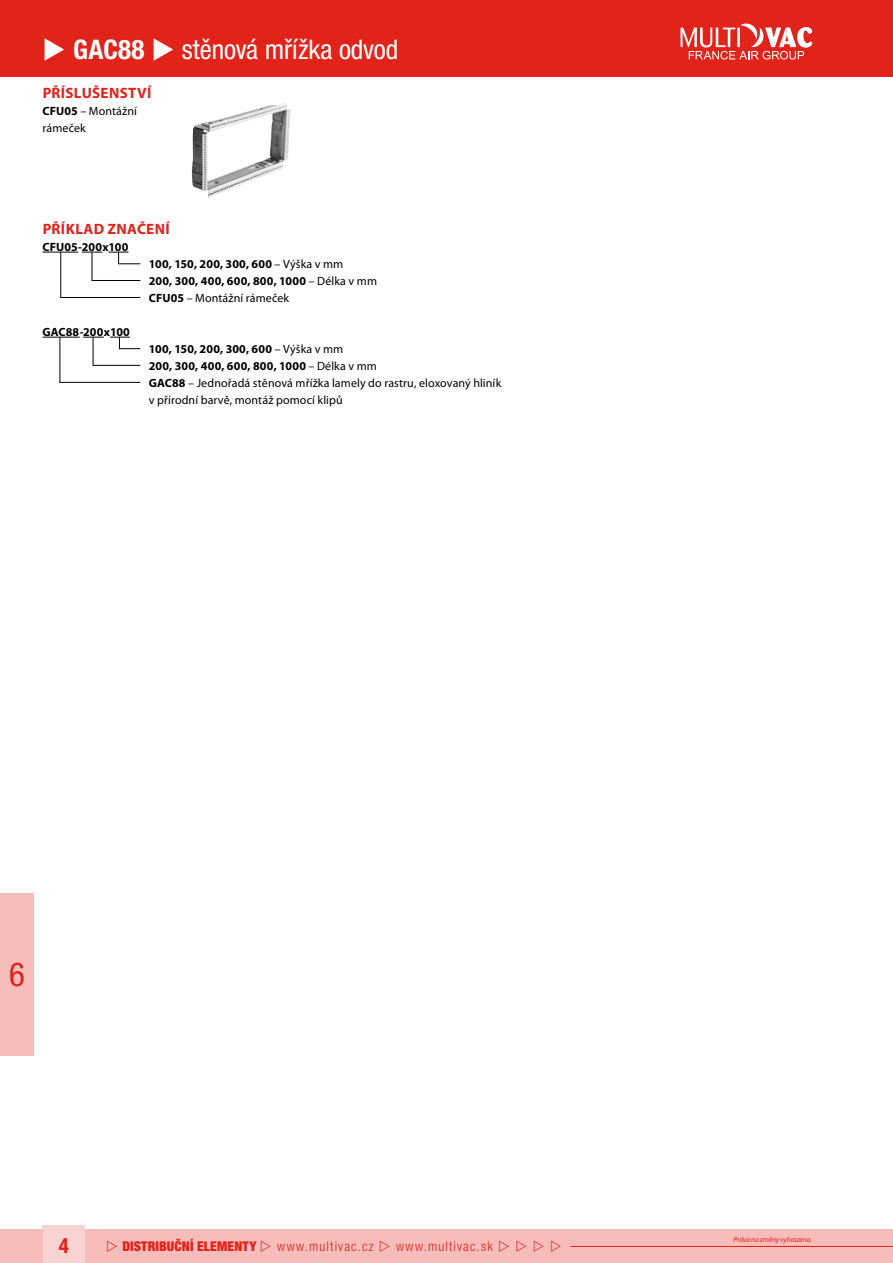
<style>
.page{position:relative;width:893px;height:1263px;background:#fff}
.page>*{position:absolute;margin:0;border:0;box-sizing:border-box;transform-origin:0 0}
.t1{font:condensed 33px "Helvetica Neue LT Pro";color:#e2231a}
.t2{font:condensed 27px "Helvetica Neue LT Pro";letter-spacing:-.005em;color:#fff}
.t3{font:700 condensed 21px "Helvetica Neue LT Pro";color:#e2231a}
.t4{font:700 15px "Myriad Pro";letter-spacing:.025em;color:#e2231a}
.t5{font:300 condensed 13.5px "Helvetica Neue LT Pro";letter-spacing:.085em;color:#e2231a}
.t6{font:900 condensed 13.5px "Helvetica Neue LT Pro";letter-spacing:.01em;color:#e2231a}
.t7{font:12px/17px "Myriad Pro";letter-spacing:.01em;color:#000}
.t8{font:700 12px/17px "Myriad Pro";letter-spacing:.015em;color:#000}
.t9{font:italic 7.5px "Myriad Pro";letter-spacing:-.015em;color:#e2231a}
.s1{font-weight:700}
.s2{font-weight:400}
</style>
<div class="page">
<div style="left:0;top:0;width:893px;height:77px;background:#e2231a"></div>
<div style="left:43px;top:1225px;width:42px;height:38px;background:#f9d3d1"></div>
<div style="left:0;top:1229px;width:43px;height:34px;background:#f6bdba"></div>
<div style="left:85px;top:1229px;width:808px;height:34px;background:#f6bdba"></div>
<hr style="left:570px;top:1246px;width:323px;height:1px;background:#e2231a">
<div style="left:0;top:893px;width:34px;height:162px;background:#f6bdba"></div>
<svg style="left:680px;top:23px;width:132px;height:37px"></svg>
<hr style="left:43px;top:337px;width:37px;height:1px;background:#000">
<hr style="left:43px;top:252px;width:35px;height:1px;background:#000">
<svg style="left:59px;top:336px;width:82px;height:47px"></svg>
<svg style="left:60px;top:251px;width:81px;height:47px"></svg>
<img style="left:192px;top:103px;width:99px;height:95px">
<h2 class="t2" style="left:43px;top:34px;width:357px">◆ <span class="s1">GAC88</span> ◆ stěnová mřížka odvod</h2>
<p class="t4" style="left:43px;top:83px;width:110px">PŘÍSLUŠENSTVÍ</p>
<p class="t7" style="left:43px;top:102px;width:96px"><span class="s1">CFU05</span> – Montážní rámeček</p>
<p class="t4" style="left:43px;top:219px;width:129px">PŘÍKLAD ZNAČENÍ</p>
<p class="t8" style="left:43px;top:238px;width:87px">CFU05-200x100</p>
<p class="t8" style="left:149px;top:255px;width:230px">100, 150, 200, 300, 600 <span class="s2">– Výška v mm<br></span>200, 300, 400, 600, 800, 1000 <span class="s2">– Délka v mm<br></span>CFU05 <span class="s2">– Montážní rámeček</span></p>
<p class="t8" style="left:43px;top:323px;width:89px">GAC88-200x100</p>
<p class="t7" style="left:149px;top:340px;width:354px"><span class="s1">100, 150, 200, 300, 600</span> – Výška v mm<br><span class="s1">200, 300, 400, 600, 800, 1000</span> – Délka v mm<br><span class="s1">GAC88</span> – Jednořadá stěnová mřížka lamely do rastru, eloxovaný hliník v přírodní barvě, montáž pomocí klipů</p>
<h1 class="t1" style="left:9px;top:955px;width:17px">6</h1>
<h3 class="t3" style="left:59px;top:1233px;width:12px">4</h3>
<p class="t6" style="left:122px;top:1238px;width:136px">DISTRIBUČNÍ ELEMENTY</p>
<p class="t5" style="left:277px;top:1239px;width:98px">www.multivac.cz</p>
<p class="t5" style="left:396px;top:1239px;width:98px">www.multivac.sk</p>
<p class="t9" style="left:733px;top:1235px;width:80px">Práva na změny vyhrazena.</p>
</div>
